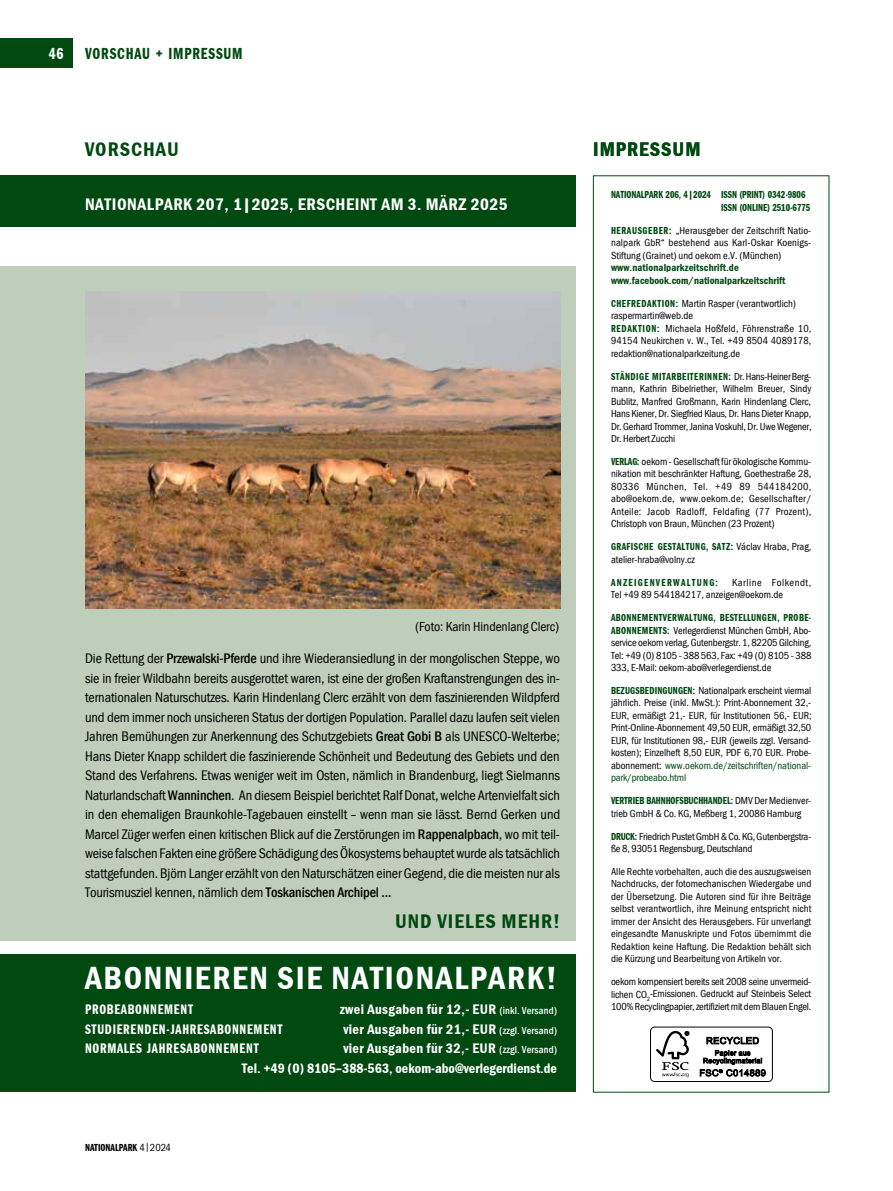
<style>
.page{position:relative;width:893px;height:1191px;background:#fff}
.page>*{position:absolute;margin:0;border:0;box-sizing:border-box;transform-origin:0 0}
.t1{font:600 condensed 33px "Franklin Gothic Itc TEE";letter-spacing:.05em;color:#fff}
.t2{font:600 condensed 20.25px "Franklin Gothic Itc TEE";letter-spacing:.05em;color:#004910}
.t3{font:600 condensed 17.25px "Franklin Gothic Itc TEE";letter-spacing:.03em;color:#fff}
.t4{font:600 extra-condensed 16.5px "Franklin Gothic Itc TEE";letter-spacing:.05em;color:#004910}
.t5{font:600 extra-condensed 16.5px "Franklin Gothic Itc TEE";color:#fff}
.t6{font:condensed 14.25px/19.5px "Franklin Gothic Itc TEE";letter-spacing:-.01em;color:#000;text-align:justify}
.t7{font:600 condensed 14.25px "Franklin Gothic Itc TEE";letter-spacing:.025em;color:#fff}
.t8{font:600 extra-condensed 14.25px "Franklin Gothic Itc TEE";letter-spacing:.05em;color:#fff}
.t9{font:600 condensed 14.1px "Franklin Gothic Itc TEE";color:#fff}
.t10{font:condensed 13.5px "Franklin Gothic Itc TEE";letter-spacing:-.005em;color:#000}
.t11{font:condensed 10.5px/12.5px "Franklin Gothic Itc TEE";letter-spacing:-.005em;color:#000;text-align:justify}
.t12{font:600 condensed 10.5px/12.6px "Franklin Gothic Itc TEE";color:#004910}
.t13{font:600 extra-condensed 10.5px/12.6px "Franklin Gothic Itc TEE";letter-spacing:-.005em;color:#004910}
.t14{font:600 extra-condensed 10.5px "Franklin Gothic Itc TEE";letter-spacing:.12em;color:#004910}
.t15{font:600 extra-condensed 10.5px "Franklin Gothic Itc TEE";color:#000}
.s1{font-family:"Franklin Gothic";font-weight:500}
.s2{font-weight:500;font-size:10.5px}
.s3{font-weight:400;font-stretch:condensed}
.s4{font-weight:600;font-stretch:extra-condensed;color:#004910}
.s5{color:#004910}
</style>
<div class="page">
<div style="left:0;top:38px;width:72px;height:29px;background:#004910"></div>
<div style="left:0;top:176px;width:575px;height:51px;background:#004910"></div>
<div style="left:0;top:266px;width:575px;height:674px;background:#beceba"></div>
<div style="left:0;top:954px;width:575px;height:138px;background:#004910"></div>
<div style="left:650px;top:1026px;width:123px;height:56px;border:1px solid #000;border-radius:4px"></div>
<svg style="left:656px;top:1031px;width:33px;height:46px"></svg>
<svg style="left:706px;top:1036px;width:53px;height:8px"></svg>
<svg style="left:700px;top:1050px;width:66px;height:26px"></svg>
<div style="left:593px;top:176px;width:236px;height:916px;border:1px solid #004910"></div>
<img style="left:85px;top:291px;width:475px;height:317px">
<h3 class="t5" style="left:49px;top:43px;width:16px">46</h3>
<h3 class="t4" style="left:85px;top:43px;width:159px">VORSCHAU + IMPRESSUM</h3>
<h2 class="t2" style="left:85px;top:137px;width:95px">VORSCHAU</h2>
<h3 class="t3" style="left:85px;top:194px;width:424px">NATIONALPARK 207, 1|2025, ERSCHEINT AM 3. MÄRZ 2025</h3>
<p class="t10" style="left:415px;top:618px;width:146px">(Foto: Karin Hindenlang Clerc)</p>
<p class="t6" style="left:85px;top:648px;width:477px">Die Rettung der <span class="s1">Przewalski-Pferde</span> und ihre Wiederansiedlung in der mongolischen Steppe, wo sie in freier Wildbahn bereits ausgerottet waren, ist eine der großen Kraftanstrengungen des in&shy;ternationalen Naturschutzes. Karin Hindenlang Clerc erzählt von dem faszinierenden Wildpferd und dem immer noch unsicheren Status der dortigen Population. Parallel dazu laufen seit vielen Jahren Bemühungen zur Anerkennung des Schutzgebiets <span class="s1">Great Gobi B</span> als UNESCO-Welterbe; Hans Dieter Knapp schildert die faszinierende Schönheit und Bedeutung des Gebiets und den Stand des Verfahrens. Etwas weniger weit im Osten, nämlich in Brandenburg, liegt Sielmanns Naturlandschaft <span class="s1">Wanninchen</span>. An diesem Beispiel berichtet Ralf Donat, welche Artenvielfalt sich in den ehemaligen Braunkohle-Tagebauen einstellt – wenn man sie lässt. Bernd Gerken und Marcel Züger werfen einen kritischen Blick auf die Zerstörungen im <span class="s1">Rappenalpbach</span>, wo mit teil&shy;weise falschen Fakten eine größere Schädigung des Ökosystems behauptet wurde als tatsächlich stattgefunden. Björn Langer erzählt von den Naturschätzen einer Gegend, die die meisten nur als Tourismusziel kennen, nämlich dem <span class="s1">Toskanischen Archipel ...</span></p>
<h2 class="t2" style="left:395px;top:910px;width:166px">UND VIELES MEHR!</h2>
<h1 class="t1" style="left:85px;top:958px;width:474px">ABONNIEREN SIE NATIONALPARK!</h1>
<h3 class="t8" style="left:85px;top:1001px;width:110px">PROBEABONNEMENT</h3>
<h3 class="t7" style="left:340px;top:1001px;width:219px">zwei Ausgaben für 12,- EUR <span class="s2">(inkl. Versand)</span></h3>
<h3 class="t8" style="left:85px;top:1020px;width:199px">STUDIERENDEN-JAHRESABONNEMENT</h3>
<h3 class="t7" style="left:343px;top:1020px;width:215px">vier Ausgaben für 21,- EUR <span class="s2">(zzgl. Versand)</span></h3>
<h3 class="t8" style="left:85px;top:1040px;width:175px">NORMALES JAHRESABONNEMENT</h3>
<h3 class="t7" style="left:343px;top:1040px;width:215px">vier Ausgaben für 32,- EUR <span class="s2">(zzgl. Versand)</span></h3>
<h3 class="t9" style="left:242px;top:1060px;width:317px">Tel. +49 (0) 8105–388-563, oekom-abo@verlegerdienst.de</h3>
<p class="t15" style="left:85px;top:1141px;width:87px">NATIONALPARK <span class="s3">4|2024</span></p>
<h2 class="t2" style="left:593px;top:137px;width:109px">IMPRESSUM</h2>
<p class="t13" style="left:721px;top:188px;width:91px;text-indent:-110px">NATIONALPARK 206, 4|2024 ISSN (PRINT) 0342-9806<br>ISSN (ONLINE) 2510-6775</p>
<p class="t11" style="left:611px;top:224px;width:202px"><span class="s4">HERAUSGEBER:</span> „Herausgeber der Zeitschrift Natio&shy;nalpark GbR“ bestehend aus Karl-Oskar Koenigs-Stiftung (Grainet) und oekom e.V. (München)</p>
<p class="t12" style="left:611px;top:261px;width:176px">www.nationalparkzeitschrift.de www.facebook.com/nationalparkzeitschrift</p>
<p class="t11" style="left:611px;top:297px;width:202px;text-align:left"><span class="s4">CHEFREDAKTION:</span> Martin Rasper (verantwortlich) raspermartin@web.de<br><span class="s4">REDAKTION:</span> Michaela Hoßfeld, Föhrenstraße 10, 94154 Neukirchen v. W., Tel. +49 8504 4089178, redaktion@nationalparkzeitung.de</p>
<p class="t11" style="left:611px;top:370px;width:202px"><span class="s4">STÄNDIGE MITARBEITERINNEN:</span> Dr. Hans-Heiner Berg&shy;mann, Kathrin Bibelriether, Wilhelm Breuer, Sindy Bublitz, Manfred Großmann, Karin Hindenlang Clerc, Hans Kiener, Dr. Siegfried Klaus, Dr. Hans Dieter Knapp, Dr. Gerhard Trommer, Janina Voskuhl, Dr. Uwe Wegener, Dr. Herbert Zucchi</p>
<p class="t11" style="left:611px;top:455px;width:202px"><span class="s4">VERLAG:</span> oekom - Gesellschaft für ökologische Kommu&shy;nikation mit beschränkter Haftung, Goethestraße 28, 80336 München, Tel. +49 89 544184200, abo@oekom.de, www.oekom.de; Gesellschafter/ Anteile: Jacob Radloff, Feldafing (77 Prozent), Christoph von Braun, München (23 Prozent)</p>
<p class="t11" style="left:611px;top:540px;width:202px"><span class="s4">GRAFISCHE GESTALTUNG, SATZ:</span> Václav Hraba, Prag, atelier-hraba@volny.cz</p>
<p class="t14" style="left:611px;top:576px;width:108px">ANZEIGENVERWALTUNG:</p>
<p class="t11" style="left:611px;top:576px;width:202px;text-indent:121px">Karline Folkendt,<br>Tel +49 89 544184217, anzeigen@oekom.de</p>
<p class="t11" style="left:611px;top:611px;width:202px"><span class="s4">ABONNEMENTVERWALTUNG, BESTELLUNGEN, PROBE - ABONNEMENTS:</span> Verlegerdienst München GmbH, Abo&shy;service oekom verlag, Gutenbergstr. 1, 82205 Gilching, Tel: +49 (0) 8105 - 388 563, Fax: +49 (0) 8105 - 388<br>333, E-Mail: oekom-abo@verlegerdienst.de</p>
<p class="t11" style="left:611px;top:684px;width:202px"><span class="s4">BEZUGSBEDINGUNGEN:</span> Nationalpark erscheint viermal jährlich. Preise (inkl. MwSt.): Print-Abonnement 32,- EUR, ermäßigt 21,- EUR, für Institutionen 56,- EUR; Print-Online-Abonnement 49,50 EUR, ermäßigt 32,50<br>EUR, für Institutionen 98,- EUR (jeweils zzgl. Versand&shy;kosten); Einzelheft 8,50 EUR, PDF 6,70 EUR. Probe&shy;abonnement: <span class="s5">www.oekom.de/zeitschriften/national&shy;park/probeabo.html</span></p>
<p class="t11" style="left:611px;top:794px;width:202px"><span class="s4">VERTRIEB BAHNHOFSBUCHHANDEL:</span> DMV Der Medienver&shy;trieb GmbH &amp; Co. KG, Meßberg 1, 20086 Hamburg</p>
<p class="t11" style="left:611px;top:829px;width:202px"><span class="s4">DRUCK:</span> Friedrich Pustet GmbH &amp; Co. KG, Gutenbergstra&shy;ße 8, 93051 Regensburg, Deutschland</p>
<p class="t11" style="left:611px;top:865px;width:202px">Alle Rechte vorbehalten, auch die des auszugsweisen Nachdrucks, der fotomechanischen Wiedergabe und der Übersetzung. Die Autoren sind für ihre Beiträge selbst verantwortlich, ihre Meinung entspricht nicht immer der Ansicht des Herausgebers. Für unverlangt eingesandte Manuskripte und Fotos übernimmt die Redaktion keine Haftung. Die Redaktion behält sich die Kürzung und Bearbeitung von Artikeln vor.</p>
<p class="t11" style="left:611px;top:975px;width:202px">oekom kompensiert bereits seit 2008 seine unvermeid&shy;lichen CO<sub>2</sub>-Emissionen. Gedruckt auf Steinbeis Select 100% Recyclingpapier, zertifiziert mit dem Blauen Engel.</p>
</div>
